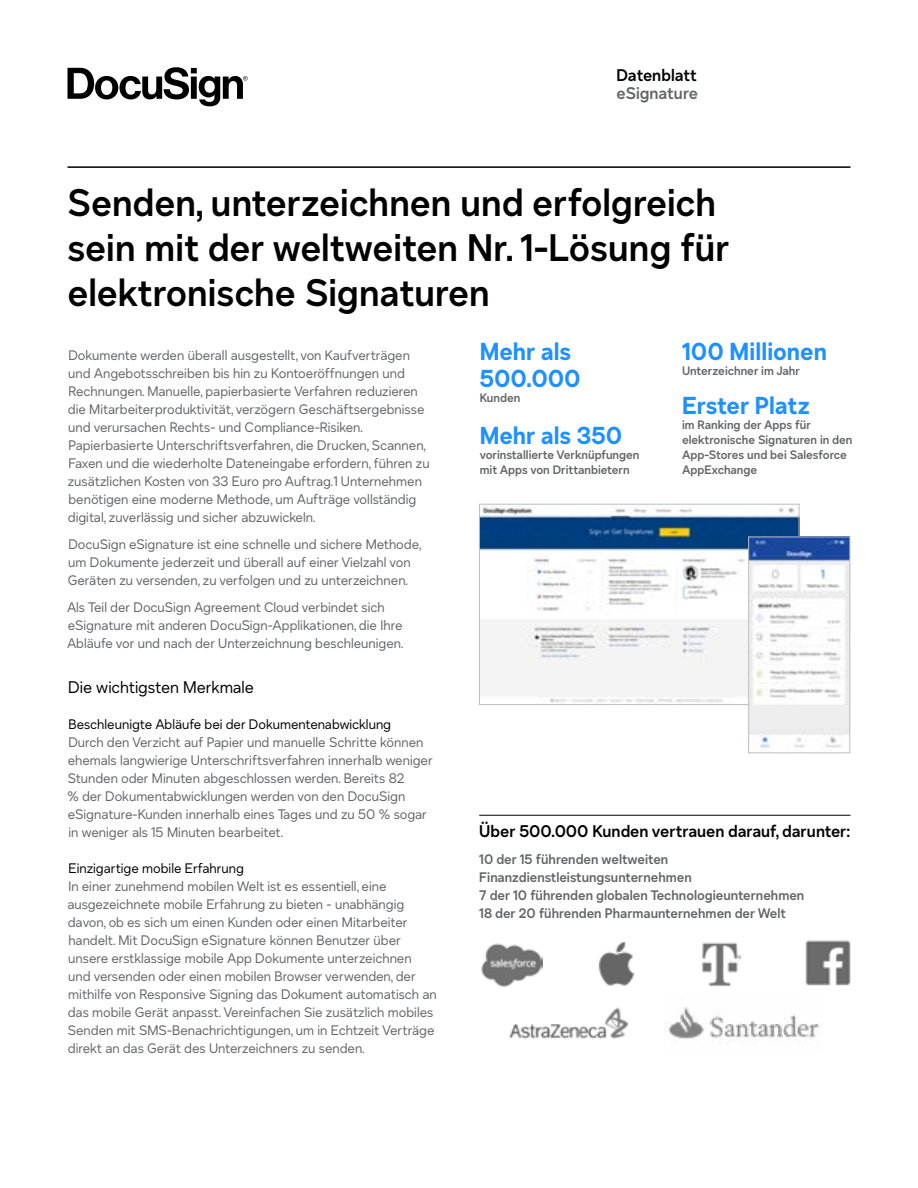
<style>
.page{position:relative;width:918px;height:1188px;background:#fff}
.page>*{position:absolute;margin:0;border:0;box-sizing:border-box;transform-origin:0 0}
.t1{font:600 37.5px/45px "DS Indigo";letter-spacing:-.005em;color:#000}
.t2{font:700 24px/27px "DS Indigo";letter-spacing:-.005em;color:#1e90ff}
.t3{font:600 16.5px "DS Indigo";letter-spacing:-.005em;color:#000}
.t4{font:16.5px "DS Indigo";letter-spacing:-.005em;color:#000}
.t5{font:600 16.5px "DS Indigo";color:#636466}
.t6{font:13.5px/18px "DS Indigo";letter-spacing:-.005em;color:#636466}
.t7{font:600 13.5px/18px "DS Indigo";letter-spacing:-.005em;color:#636466}
.t8{font:13.5px "DS Indigo";letter-spacing:-.005em;color:#000}
.t9{font:600 12px/15px "DS Indigo";letter-spacing:-.005em;color:#636466}
</style>
<div class="page">
<svg style="left:68px;top:67px;width:180px;height:39px"></svg>
<hr style="left:68px;top:166px;width:782px;height:2px;background:#000">
<img style="left:481px;top:506px;width:316px;height:197px">
<div style="left:479px;top:504px;width:320px;height:201px;border:1px solid #bcbec0"></div>
<img style="left:750px;top:539px;width:98px;height:210px">
<div style="left:748px;top:537px;width:102px;height:216px;border:1px solid #bcbec0"></div>
<hr style="left:479px;top:815px;width:371px;height:1px;background:#000">
<img style="left:702px;top:942px;width:40px;height:45px">
<img style="left:598px;top:941px;width:37px;height:45px">
<img style="left:805px;top:940px;width:45px;height:46px">
<img style="left:481px;top:943px;width:62px;height:44px">
<img style="left:509px;top:1007px;width:120px;height:32px">
<img style="left:665px;top:1007px;width:155px;height:37px">
<p class="t3" style="left:616px;top:64px;width:82px">Datenblatt</p>
<p class="t5" style="left:616px;top:82px;width:83px">eSignature</p>
<h1 class="t1" style="left:68px;top:181px;width:664px">Senden, unterzeichnen und erfolgreich sein mit der weltweiten Nr. 1-Lösung für elektronische Signaturen</h1>
<p class="t6" style="left:68px;top:346px;width:363px">Dokumente werden überall ausgestellt, von Kaufverträgen und Angebotsschreiben bis hin zu Kontoeröffnungen und Rechnungen. Manuelle, papierbasierte Verfahren reduzieren die Mitarbeiterproduktivität, verzögern Geschäftsergebnisse und verursachen Rechts- und Compliance-Risiken.<br>Papierbasierte Unterschriftsverfahren, die Drucken, Scannen, Faxen und die wiederholte Dateneingabe erfordern, führen zu zusätzlichen Kosten von 33 Euro pro Auftrag.1 Unternehmen benötigen eine moderne Methode, um Aufträge vollständig digital, zuverlässig und sicher abzuwickeln.</p>
<p class="t6" style="left:68px;top:535px;width:355px">DocuSign eSignature ist eine schnelle und sichere Methode, um Dokumente jederzeit und überall auf einer Vielzahl von<br>Geräten zu versenden, zu verfolgen und zu unterzeichnen.</p>
<p class="t6" style="left:67px;top:598px;width:338px">Als Teil der DocuSign Agreement Cloud verbindet sich eSignature mit anderen DocuSign-Applikationen, die Ihre<br>Abläufe vor und nach der Unterzeichnung beschleunigen.</p>
<p class="t4" style="left:68px;top:677px;width:187px">Die wichtigsten Merkmale</p>
<p class="t8" style="left:68px;top:716px;width:324px">Beschleunigte Abläufe bei der Dokumentenabwicklung</p>
<p class="t6" style="left:67px;top:733px;width:367px">Durch den Verzicht auf Papier und manuelle Schritte können ehemals langwierige Unterschriftsverfahren innerhalb weniger Stunden oder Minuten abgeschlossen werden. Bereits 82<br>% der Dokumentabwicklungen werden von den DocuSign eSignature-Kunden innerhalb eines Tages und zu 50 % sogar in weniger als 15 Minuten bearbeitet.</p>
<p class="t8" style="left:68px;top:859px;width:177px">Einzigartige mobile Erfahrung</p>
<p class="t6" style="left:67px;top:877px;width:371px">In einer zunehmend mobilen Welt ist es essentiell, eine ausgezeichnete mobile Erfahrung zu bieten - unabhängig davon, ob es sich um einen Kunden oder einen Mitarbeiter handelt. Mit DocuSign eSignature können Benutzer über unsere erstklassige mobile App Dokumente unterzeichnen<br>und versenden oder einen mobilen Browser verwenden, der mithilfe von Responsive Signing das Dokument automatisch an das mobile Gerät anpasst. Vereinfachen Sie zusätzlich mobiles Senden mit SMS-Benachrichtigungen, um in Echtzeit Verträge direkt an das Gerät des Unterzeichners zu senden.</p>
<h2 class="t2" style="left:480px;top:338px;width:103px">Mehr als<br>500.000</h2>
<p class="t9" style="left:480px;top:390px;width:42px">Kunden</p>
<h2 class="t2" style="left:480px;top:422px;width:144px">Mehr als 350</h2>
<p class="t9" style="left:480px;top:447px;width:161px">vorinstallierte Verknüpfungen mit Apps von Drittanbietern</p>
<h2 class="t2" style="left:682px;top:338px;width:146px">100 Millionen</h2>
<p class="t9" style="left:682px;top:363px;width:120px">Unterzeichner im Jahr</p>
<h2 class="t2" style="left:682px;top:392px;width:129px">Erster Platz</h2>
<p class="t9" style="left:682px;top:417px;width:172px">im Ranking der Apps für elektronische Signaturen in den<br>App-Stores und bei Salesforce<br>AppExchange</p>
<p class="t3" style="left:479px;top:820px;width:373px">Über 500.000 Kunden vertrauen darauf, darunter:</p>
<p class="t7" style="left:479px;top:850px;width:327px">10 der 15 führenden weltweiten Finanzdienstleistungsunternehmen<br>7 der 10 führenden globalen Technologieunternehmen 18 der 20 führenden Pharmaunternehmen der Welt</p>
</div>
